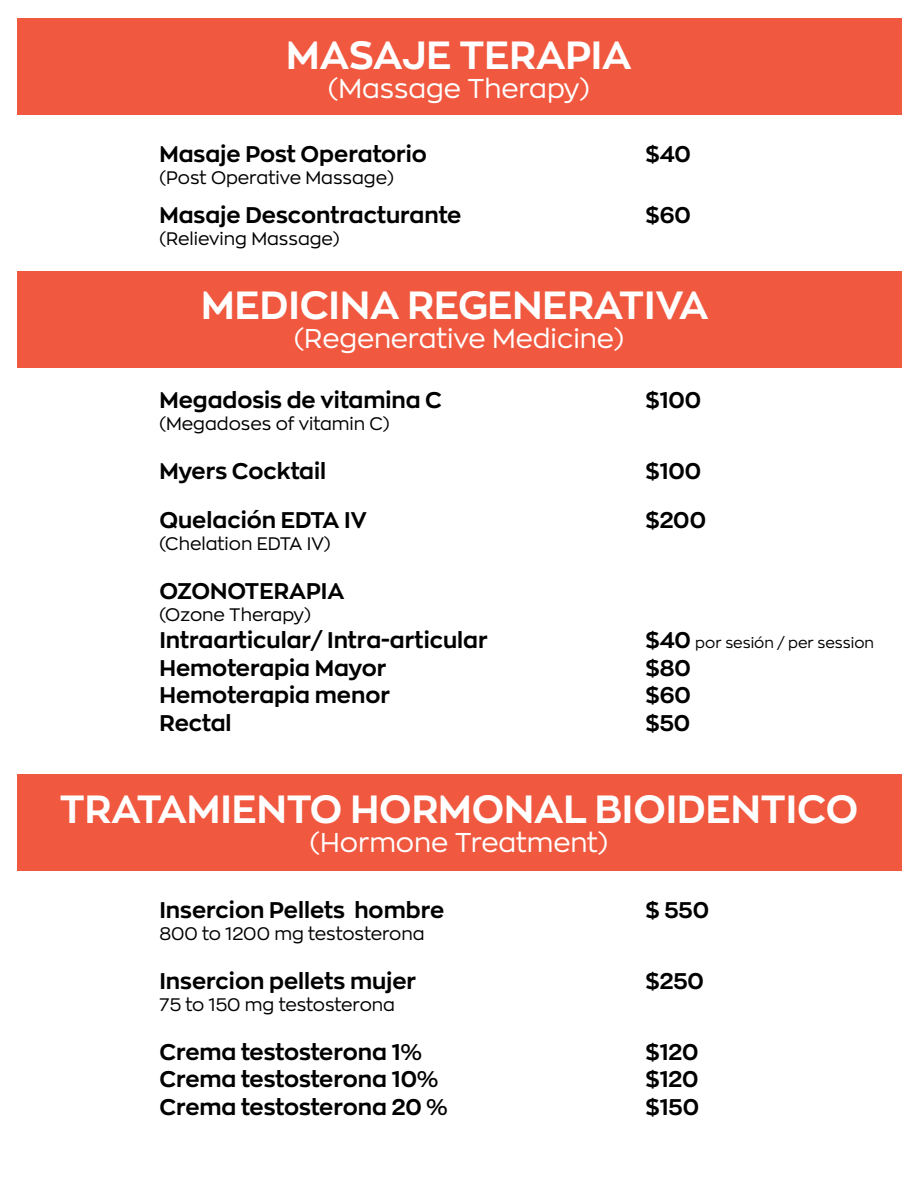
<style>
.page{position:relative;width:918px;height:1188px;background:#fff}
.page>*{position:absolute;margin:0;border:0;box-sizing:border-box;transform-origin:0 0}
.t1{font:700 39px "Zona Pro";color:#fff}
.t2{font:27px "Zona Pro";color:#fff}
.t3{font:700 22.5px "Zona Pro";color:#000}
.t4{font:18px "Zona Pro";color:#000}
.t5{font:15px "Zona Pro";color:#000}
.s1{font-weight:700;font-size:22.5px}
</style>
<div class="page">
<div style="left:17px;top:18px;width:884px;height:97px;background:#f0593f"></div>
<div style="left:17px;top:271px;width:884px;height:96px;background:#f0593f"></div>
<div style="left:17px;top:774px;width:884px;height:97px;background:#f0593f"></div>
<h1 class="t1" style="left:286px;top:31px;width:347px">MASAJE TERAPIA</h1>
<p class="t2" style="left:328px;top:71px;width:263px">(Massage Therapy)</p>
<p class="t3" style="left:159px;top:140px;width:269px">Masaje Post Operatorio</p>
<p class="t3" style="left:645px;top:140px;width:47px">$40</p>
<p class="t4" style="left:159px;top:166px;width:236px">(Post Operative Massage)</p>
<p class="t3" style="left:159px;top:201px;width:303px">Masaje Descontracturante</p>
<p class="t3" style="left:645px;top:201px;width:47px">$60</p>
<p class="t4" style="left:159px;top:227px;width:182px">(Relieving Massage)</p>
<h1 class="t1" style="left:201px;top:281px;width:509px">MEDICINA REGENERATIVA</h1>
<p class="t2" style="left:294px;top:321px;width:331px">(Regenerative Medicine)</p>
<p class="t3" style="left:159px;top:386px;width:284px">Megadosis de vitamina C</p>
<p class="t3" style="left:645px;top:386px;width:57px">$100</p>
<p class="t4" style="left:159px;top:412px;width:232px">(Megadoses of vitamin C)</p>
<p class="t3" style="left:159px;top:457px;width:168px">Myers Cocktail</p>
<p class="t3" style="left:645px;top:457px;width:57px">$100</p>
<p class="t3" style="left:159px;top:506px;width:209px">Quelación EDTA IV</p>
<p class="t3" style="left:645px;top:506px;width:62px">$200</p>
<p class="t4" style="left:159px;top:532px;width:173px">(Chelation EDTA IV)</p>
<p class="t3" style="left:159px;top:577px;width:186px">OZONOTERAPIA</p>
<p class="t4" style="left:159px;top:602px;width:153px">(Ozone Therapy)</p>
<p class="t3" style="left:159px;top:626px;width:330px">Intraarticular/ Intra-articular</p>
<p class="t5" style="left:645px;top:633px;width:230px"><span class="s1">$40</span> por sesión / per session</p>
<p class="t3" style="left:159px;top:654px;width:229px">Hemoterapia Mayor</p>
<p class="t3" style="left:645px;top:654px;width:47px">$80</p>
<p class="t3" style="left:159px;top:681px;width:232px">Hemoterapia menor</p>
<p class="t3" style="left:645px;top:681px;width:47px">$60</p>
<p class="t3" style="left:159px;top:709px;width:74px">Rectal</p>
<p class="t3" style="left:645px;top:709px;width:46px">$50</p>
<h1 class="t1" style="left:60px;top:785px;width:800px">TRATAMIENTO HORMONAL BIOIDENTICO</h1>
<p class="t2" style="left:310px;top:825px;width:300px">(Hormone Treatment)</p>
<p class="t3" style="left:159px;top:896px;width:286px">Insercion Pellets hombre</p>
<p class="t3" style="left:645px;top:896px;width:65px">$ 550</p>
<p class="t4" style="left:159px;top:922px;width:267px">800 to 1200 mg testosterona</p>
<p class="t3" style="left:159px;top:967px;width:258px">Insercion pellets mujer</p>
<p class="t3" style="left:645px;top:967px;width:60px">$250</p>
<p class="t4" style="left:159px;top:992px;width:237px">75 to 150 mg testosterona</p>
<p class="t3" style="left:159px;top:1038px;width:264px">Crema testosterona 1%</p>
<p class="t3" style="left:645px;top:1038px;width:55px">$120</p>
<p class="t3" style="left:159px;top:1065px;width:280px">Crema testosterona 10%</p>
<p class="t3" style="left:645px;top:1065px;width:55px">$120</p>
<p class="t3" style="left:159px;top:1093px;width:290px">Crema testosterona 20 %</p>
<p class="t3" style="left:645px;top:1093px;width:55px">$150</p>
</div>
